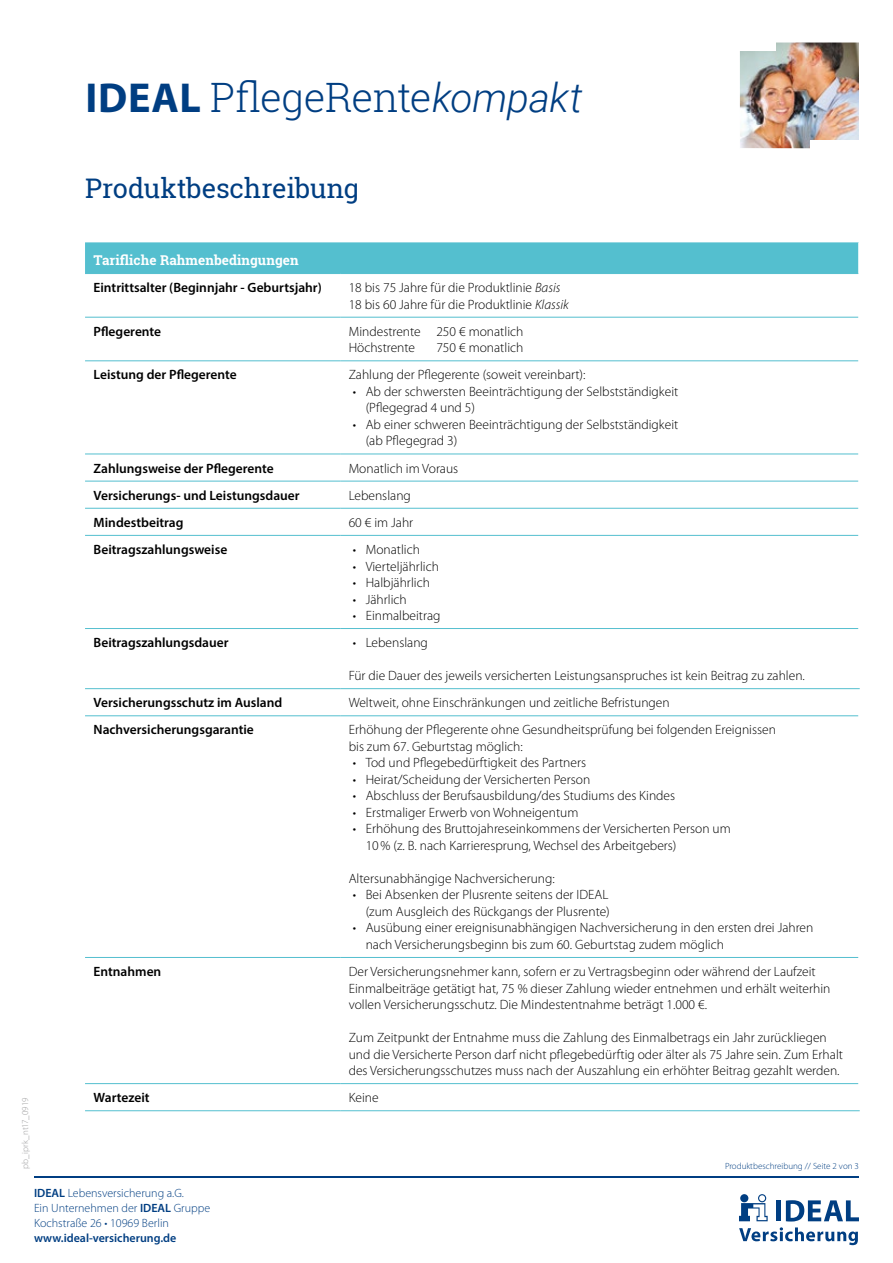
<style>
.page{position:relative;width:893px;height:1263px;background:#fff}
.page>*{position:absolute;margin:0;border:0;box-sizing:border-box;transform-origin:0 0}
.t1{font:300 40.5px "Roboto Slab";letter-spacing:-.015em;color:#003e82}
.t2{font:27px "Roboto Slab";letter-spacing:-.01em;color:#003e82}
.t3{font:300 13.5px/16.5px "Myriad Pro";color:#000}
.t4{font:600 13.5px "Myriad Pro";color:#000}
.t5{font:700 13.5px "Roboto Slab";letter-spacing:.005em;color:#fff}
.t6{font:300 12px/15px "Myriad Pro";color:#003e82}
.t7{font:600 12px "Myriad Pro";color:#003e82}
.t8{font:300 9px "Myriad Pro";color:#003e82}
.t9{font:300 9px "Myriad Pro";letter-spacing:.01em;color:#9c9c9d}
.s1{font-family:"Myriad Pro";font-weight:700;font-size:42px}
.s2{font-family:"Roboto";font-style:italic}
.s3{font-style:italic}
.s4{font-weight:600}
</style>
<div class="page">
<svg style="left:739px;top:1194px;width:29px;height:27px"></svg>
<div style="left:776px;top:1200px;width:5px;height:21px;background:#003e82"></div>
<svg style="left:786px;top:1200px;width:73px;height:21px"></svg>
<svg style="left:739px;top:1227px;width:119px;height:18px"></svg>
<hr style="left:34px;top:1177px;width:825px;height:1px;background:#003e82">
<img style="left:740px;top:43px;width:119px;height:105px">
<div style="left:810px;top:141px;width:83px;height:21px;background:#fff"></div>
<div style="left:693px;top:30px;width:83px;height:21px;background:#fff"></div>
<div style="left:85px;top:242px;width:773px;height:31px;background:#54bfcf"></div>
<hr style="left:85px;top:317px;width:255px;height:1px;background:#54bfcf">
<hr style="left:340px;top:317px;width:518px;height:1px;background:#54bfcf">
<hr style="left:85px;top:360px;width:255px;height:1px;background:#54bfcf">
<hr style="left:340px;top:360px;width:518px;height:1px;background:#54bfcf">
<hr style="left:85px;top:454px;width:255px;height:1px;background:#54bfcf">
<hr style="left:340px;top:454px;width:518px;height:1px;background:#54bfcf">
<hr style="left:85px;top:481px;width:255px;height:1px;background:#54bfcf">
<hr style="left:340px;top:481px;width:518px;height:1px;background:#54bfcf">
<hr style="left:85px;top:508px;width:255px;height:1px;background:#54bfcf">
<hr style="left:340px;top:508px;width:518px;height:1px;background:#54bfcf">
<hr style="left:85px;top:535px;width:255px;height:1px;background:#54bfcf">
<hr style="left:340px;top:535px;width:518px;height:1px;background:#54bfcf">
<hr style="left:85px;top:628px;width:255px;height:1px;background:#54bfcf">
<hr style="left:340px;top:628px;width:518px;height:1px;background:#54bfcf">
<hr style="left:85px;top:688px;width:255px;height:1px;background:#54bfcf">
<hr style="left:340px;top:688px;width:520px;height:1px;background:#54bfcf">
<hr style="left:85px;top:715px;width:255px;height:1px;background:#54bfcf">
<hr style="left:340px;top:715px;width:518px;height:1px;background:#54bfcf">
<hr style="left:85px;top:957px;width:255px;height:1px;background:#54bfcf">
<hr style="left:340px;top:957px;width:518px;height:1px;background:#54bfcf">
<hr style="left:85px;top:1083px;width:255px;height:1px;background:#54bfcf">
<hr style="left:340px;top:1083px;width:518px;height:1px;background:#54bfcf">
<hr style="left:85px;top:1110px;width:255px;height:1px;background:#54bfcf">
<hr style="left:340px;top:1110px;width:520px;height:1px;background:#54bfcf">
<hr style="left:85px;top:273px;width:255px;height:1px;background:#54bfcf">
<hr style="left:340px;top:273px;width:518px;height:1px;background:#54bfcf">
<h1 class="t1" style="left:85px;top:70px;width:499px"><span class="s1">IDEAL</span> PflegeRente<span class="s2">kompakt</span></h1>
<h2 class="t2" style="left:85px;top:170px;width:276px">Produktbeschreibung</h2>
<p class="t9" style="left:20px;top:1169px;width:73px;rotate:-90deg">pb_iprk_nt17_0919</p>
<p class="t5" style="left:94px;top:251px;width:207px">Tarifliche Rahmenbedingungen</p>
<p class="t4" style="left:94px;top:279px;width:230px">Eintrittsalter (Beginnjahr - Geburtsjahr)</p>
<p class="t3" style="left:349px;top:279px;width:222px">18 bis 75 Jahre für die Produktlinie <span class="s3">Basis<br></span>18 bis 60 Jahre für die Produktlinie <span class="s3">Klassik</span></p>
<p class="t4" style="left:94px;top:323px;width:69px">Pflegerente</p>
<p class="t3" style="left:349px;top:323px;width:176px">Mindestrente 250 € monatlich<br>Höchstrente</p>
<p class="t3" style="left:436px;top:339px;width:89px">750 € monatlich</p>
<p class="t4" style="left:94px;top:366px;width:145px">Leistung der Pflegerente</p>
<p class="t3" style="left:349px;top:367px;width:238px">Zahlung der Pflegerente (soweit vereinbart):</p>
<p class="t3" style="left:366px;top:383px;width:314px;text-indent:-13px">• Ab der schwersten Beeinträchtigung der Selbstständigkeit (Pflegegrad 4 und 5)</p>
<p class="t3" style="left:366px;top:416px;width:314px;text-indent:-13px">• Ab einer schweren Beeinträchtigung der Selbstständigkeit (ab Pflegegrad 3)</p>
<p class="t4" style="left:94px;top:459px;width:182px">Zahlungsweise der Pflegerente</p>
<p class="t3" style="left:349px;top:460px;width:111px">Monatlich im Voraus</p>
<p class="t4" style="left:94px;top:487px;width:208px">Versicherungs- und Leistungsdauer</p>
<p class="t3" style="left:349px;top:487px;width:64px">Lebenslang</p>
<p class="t4" style="left:94px;top:514px;width:91px">Mindestbeitrag</p>
<p class="t3" style="left:349px;top:514px;width:66px">60 € im Jahr</p>
<p class="t4" style="left:94px;top:541px;width:135px">Beitragszahlungsweise</p>
<p class="t3" style="left:353px;top:541px;width:69px">• Monatlich</p>
<p class="t3" style="left:353px;top:558px;width:87px">• Vierteljährlich</p>
<p class="t3" style="left:353px;top:574px;width:78px">• Halbjährlich</p>
<p class="t3" style="left:353px;top:591px;width:55px">• Jährlich</p>
<p class="t3" style="left:353px;top:607px;width:89px">• Einmalbeitrag</p>
<p class="t4" style="left:94px;top:634px;width:136px">Beitragszahlungsdauer</p>
<p class="t3" style="left:353px;top:634px;width:76px">• Lebenslang</p>
<p class="t3" style="left:349px;top:667px;width:458px">Für die Dauer des jeweils versicherten Leistungsanspruches ist kein Beitrag zu zahlen.</p>
<p class="t4" style="left:94px;top:694px;width:190px">Versicherungsschutz im Ausland</p>
<p class="t3" style="left:349px;top:694px;width:322px">Weltweit, ohne Einschränkungen und zeitliche Befristungen</p>
<p class="t4" style="left:94px;top:721px;width:162px">Nachversicherungsgarantie</p>
<p class="t3" style="left:349px;top:721px;width:429px">Erhöhung der Pflegerente ohne Gesundheitsprüfung bei folgenden Ereignissen bis zum 67. Geburtstag möglich:</p>
<p class="t3" style="left:353px;top:754px;width:235px">• Tod und Pflegebedürftigkeit des Partners</p>
<p class="t3" style="left:353px;top:771px;width:239px">• Heirat/Scheidung der Versicherten Person</p>
<p class="t3" style="left:353px;top:787px;width:324px">• Abschluss der Berufsausbildung/des Studiums des Kindes</p>
<p class="t3" style="left:353px;top:804px;width:227px">• Erstmaliger Erwerb von Wohneigentum</p>
<p class="t3" style="left:366px;top:820px;width:367px;text-indent:-13px">• Erhöhung des Bruttojahreseinkommens der Versicherten Person um<br>10% (z. B. nach Karrieresprung, Wechsel des Arbeitgebers)</p>
<p class="t3" style="left:349px;top:870px;width:208px">Altersunabhängige Nachversicherung:</p>
<p class="t3" style="left:353px;top:886px;width:258px;text-align:right">• Bei Absenken der Plusrente seitens der IDEAL (zum Ausgleich des Rückgangs der Plusrente)</p>
<p class="t3" style="left:366px;top:919px;width:449px;text-indent:-13px">• Ausübung einer ereignisunabhängigen Nachversicherung in den ersten drei Jahren nach Versicherungsbeginn bis zum 60. Geburtstag zudem möglich</p>
<p class="t4" style="left:94px;top:963px;width:69px">Entnahmen</p>
<p class="t3" style="left:349px;top:963px;width:483px">Der Versicherungsnehmer kann, sofern er zu Vertragsbeginn oder während der Laufzeit<br>Einmalbeiträge getätigt hat, 75 % dieser Zahlung wieder entnehmen und erhält weiterhin vollen Versicherungsschutz. Die Mindestentnahme beträgt 1.000 €.</p>
<p class="t3" style="left:349px;top:1029px;width:496px">Zum Zeitpunkt der Entnahme muss die Zahlung des Einmalbetrags ein Jahr zurückliegen und die Versicherte Person darf nicht pflegebedürftig oder älter als 75 Jahre sein. Zum Erhalt des Versicherungsschutzes muss nach der Auszahlung ein erhöhter Beitrag gezahlt werden.</p>
<p class="t4" style="left:94px;top:1089px;width:57px">Wartezeit</p>
<p class="t3" style="left:349px;top:1089px;width:32px">Keine</p>
<p class="t8" style="left:725px;top:1161px;width:135px">Produktbeschreibung // Seite 2 von 3</p>
<p class="t6" style="left:34px;top:1185px;width:178px"><span class="s4">IDEAL</span> Lebensversicherung a.G.<br>Ein Unternehmen der <span class="s4">IDEAL</span> Gruppe<br>Kochstraße 26 • 10969 Berlin</p>
<p class="t7" style="left:34px;top:1230px;width:144px">www.ideal-versicherung.de</p>
</div>
